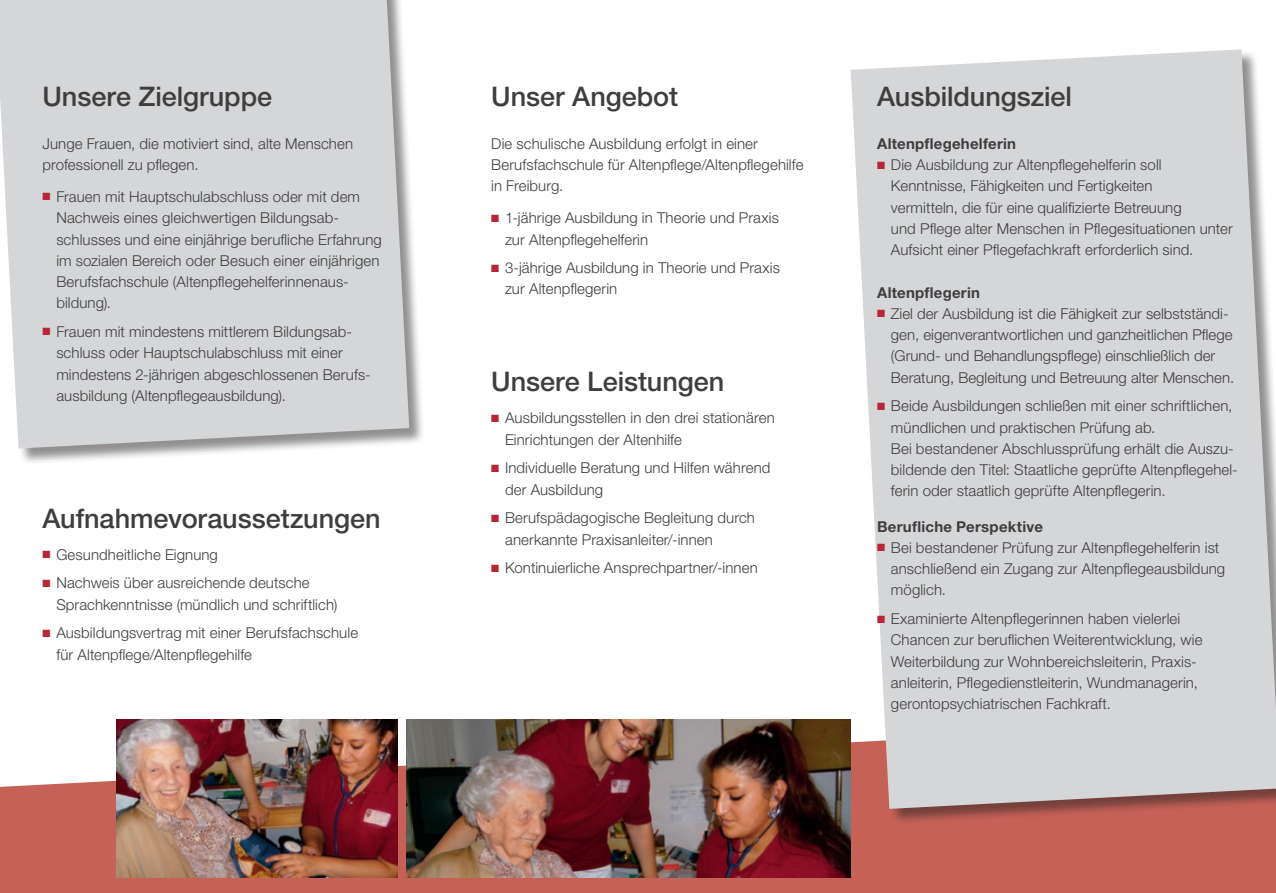
<style>
.page{position:relative;width:1276px;height:893px;background:#fff}
.page>*{position:absolute;margin:0;border:0;box-sizing:border-box;transform-origin:0 0}
.t1{font:500 27px "Helvetica Neue";color:#3e3e3f}
.t2{font:300 15px/21.3px "Helvetica Neue";letter-spacing:.005em;color:#3e3e3f}
.t3{font:700 15px "Helvetica Neue";letter-spacing:.015em;color:#3e3e3f}
.s1{color:#b72837}
</style>
<div class="page">
<svg style="left:0;top:720px;width:1276px;height:173px;fill:#c66157"></svg>
<div style="left:851px;top:50px;width:425px;height:775px;background:#231f20;opacity:.5"></div>
<svg style="left:850px;top:49px;width:426px;height:760px;fill:#d5d6d8"></svg>
<img style="left:117px;top:719px;width:281px;height:158px">
<img style="left:406px;top:719px;width:444px;height:158px">
<div style="left:0;top:0;width:425px;height:465px;background:#231f20;opacity:.5"></div>
<div style="left:0;top:0;width:409px;height:448px;background:#d5d6d8"></div>
<h1 class="t1" style="left:43px;top:81px;width:231px">Unsere Zielgruppe</h1>
<p class="t2" style="left:43px;top:132px;width:312px">Junge Frauen, die motiviert sind, alte Menschen professionell zu pflegen.</p>
<p class="t2" style="left:56px;top:186px;width:327px;text-indent:-14px"><span class="s1">■</span> Frauen mit Hauptschulabschluss oder mit dem Nachweis eines gleichwertigen Bildungsab&shy;schlusses und eine einjährige berufliche Erfahrung im sozialen Bereich oder Besuch einer einjährigen Berufsfachschule (Altenpflegehelferinnenaus&shy;bildung).</p>
<p class="t2" style="left:56px;top:321px;width:316px;text-indent:-14px"><span class="s1">■</span> Frauen mit mindestens mittlerem Bildungsab&shy;schluss oder Hauptschulabschluss mit einer mindestens 2-jährigen abgeschlossenen Berufs&shy;ausbildung (Altenpflegeausbildung).</p>
<h1 class="t1" style="left:43px;top:502px;width:340px">Aufnahmevoraussetzungen</h1>
<p class="t2" style="left:43px;top:543px;width:177px"><span class="s1">■</span> Gesundheitliche Eignung</p>
<p class="t2" style="left:56px;top:572px;width:282px;text-indent:-14px"><span class="s1">■</span> Nachweis über ausreichende deutsche<br>Sprachkenntnisse (mündlich und schriftlich)</p>
<p class="t2" style="left:56px;top:622px;width:303px;text-indent:-14px"><span class="s1">■</span> Ausbildungsvertrag mit einer Berufsfachschule für Altenpflege/Altenpflegehilfe</p>
<h1 class="t1" style="left:491px;top:81px;width:188px">Unser Angebot</h1>
<p class="t2" style="left:491px;top:132px;width:314px">Die schulische Ausbildung erfolgt in einer<br>Berufsfachschule für Altenpflege/Altenpflegehilfe in Freiburg.</p>
<p class="t2" style="left:505px;top:207px;width:275px;text-indent:-14px"><span class="s1">■</span> 1-jährige Ausbildung in Theorie und Praxis zur Altenpflegehelferin</p>
<p class="t2" style="left:505px;top:257px;width:276px;text-indent:-14px"><span class="s1">■</span> 3-jährige Ausbildung in Theorie und Praxis zur Altenpflegerin</p>
<h1 class="t1" style="left:491px;top:366px;width:235px">Unsere Leistungen</h1>
<p class="t2" style="left:505px;top:407px;width:271px;text-indent:-14px"><span class="s1">■</span> Ausbildungsstellen in den drei stationären<br>Einrichtungen der Altenhilfe</p>
<p class="t2" style="left:505px;top:457px;width:267px;text-indent:-14px"><span class="s1">■</span> Individuelle Beratung und Hilfen während der Ausbildung</p>
<p class="t2" style="left:505px;top:507px;width:251px;text-indent:-14px"><span class="s1">■</span> Berufspädagogische Begleitung durch anerkannte Praxisanleiter/-innen</p>
<p class="t2" style="left:491px;top:557px;width:268px"><span class="s1">■</span> Kontinuierliche Ansprechpartner/-innen</p>
<h1 class="t1" style="left:877px;top:81px;width:196px">Ausbildungsziel</h1>
<p class="t3" style="left:877px;top:134px;width:140px">Altenpflegehelferin</p>
<p class="t2" style="left:891px;top:154px;width:343px;text-indent:-14px"><span class="s1">■</span> Die Ausbildung zur Altenpflegehelferin soll Kenntnisse, Fähigkeiten und Fertigkeiten<br>vermitteln, die für eine qualifizierte Betreuung<br>und Pflege alter Menschen in Pflegesituationen unter Aufsicht einer Pflegefachkraft erforderlich sind.</p>
<p class="t3" style="left:877px;top:283px;width:104px">Altenpflegerin</p>
<p class="t2" style="left:891px;top:303px;width:345px;text-indent:-14px"><span class="s1">■</span> Ziel der Ausbildung ist die Fähigkeit zur selbstständi&shy;gen, eigenverantwortlichen und ganzheitlichen Pflege (Grund- und Behandlungspflege) einschließlich der Beratung, Begleitung und Betreuung alter Menschen.</p>
<p class="t2" style="left:891px;top:395px;width:348px;text-indent:-14px"><span class="s1">■</span> Beide Ausbildungen schließen mit einer schriftlichen, mündlichen und praktischen Prüfung ab.<br>Bei bestandener Abschlussprüfung erhält die Auszu&shy;bildende den Titel: Staatliche geprüfte Altenpflegehel&shy;ferin oder staatlich geprüfte Altenpflegerin.</p>
<p class="t3" style="left:877px;top:517px;width:167px">Berufliche Perspektive</p>
<p class="t2" style="left:891px;top:536px;width:336px;text-indent:-14px"><span class="s1">■</span> Bei bestandener Prüfung zur Altenpflegehelferin ist anschließend ein Zugang zur Altenpflegeausbildung möglich.</p>
<p class="t2" style="left:891px;top:608px;width:313px;text-indent:-14px"><span class="s1">■</span> Examinierte Altenpflegerinnen haben vielerlei Chancen zur beruflichen Weiterentwicklung, wie Weiterbildung zur Wohnbereichsleiterin, Praxis-- anleiterin, Pflegedienstleiterin, Wundmanagerin, gerontopsychiatrischen Fachkraft.</p>
</div>
